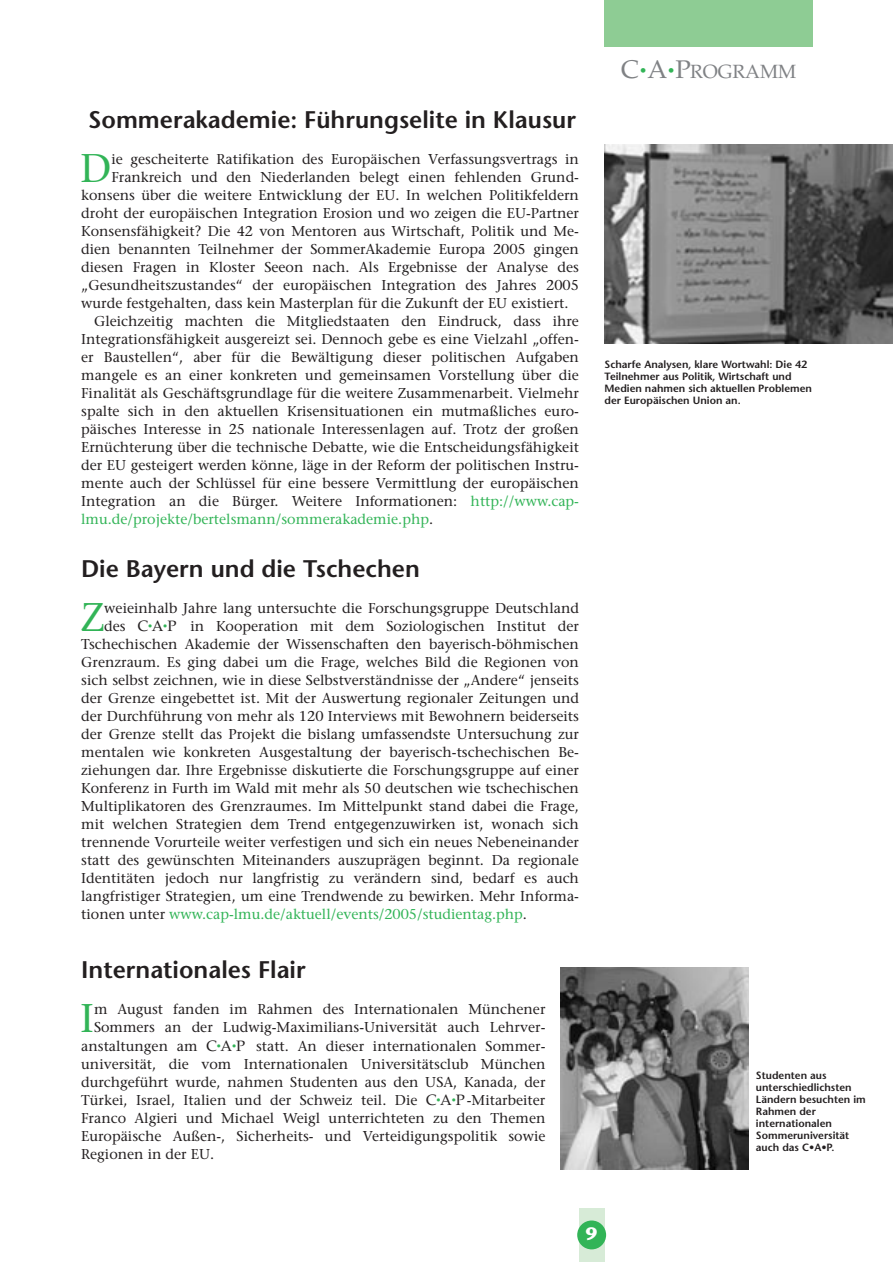
<style>
.page{position:relative;width:893px;height:1262px;background:#fff}
.page>*{position:absolute;margin:0;border:0;box-sizing:border-box;transform-origin:0 0}
.t1{font:39.9px "Stone Serif";color:#32b457}
.t2{font:600 24px "Stone Sans";color:#231f20}
.t3{font:19.2px "Palatino";color:#808285}
.t4{font:700 18px "Stone Sans";color:#fff}
.t5{font:14.25px "Stone Serif";color:#231f20}
.t6{font:14.25px "Stone Serif";color:#32b457}
.t7{font:600 10.5px/12px "Stone Sans";color:#231f20}
.s1{color:#32b457}
.s2{color:#231f20}
.s3{font-family:"Palatino";font-size:15px}
.s4{font-family:"Palatino";font-size:9px;color:#32b457}
.s5{font-size:25.5px}
</style>
<div class="page">
<div style="left:579px;top:1208px;width:25px;height:54px;background:#d7ebd7"></div>
<div style="left:577px;top:1220px;width:29px;height:29px;background:#32b457;border-radius:50%"></div>
<div style="left:604px;top:0;width:209px;height:47px;background:#8ecc94"></div>
<img style="left:604px;top:145px;width:288px;height:198px">
<img style="left:560px;top:967px;width:188px;height:202px">
<h2 class="t2" style="left:88px;top:111px;width:489px">Sommerakademie: Führungselite in Klausur</h2>
<h1 class="t1" style="left:80px;top:153px;width:33px">D</h1>
<p class="t5" style="left:111px;top:154px;width:469px">ie gescheiterte Ratifikation des Europäischen Verfassungsvertrags in</p>
<p class="t5" style="left:111px;top:172px;width:469px">Frankreich und den Niederlanden belegt einen fehlenden Grund-</p>
<p class="t5" style="left:81px;top:190px;width:499px">konsens über die weitere Entwicklung der EU. In welchen Politikfeldern</p>
<p class="t5" style="left:81px;top:208px;width:499px">droht der europäischen Integration Erosion und wo zeigen die EU-Partner</p>
<p class="t5" style="left:81px;top:226px;width:499px">Konsensfähigkeit? Die 42 von Mentoren aus Wirtschaft, Politik und Me-</p>
<p class="t5" style="left:81px;top:244px;width:499px">dien benannten Teilnehmer der SommerAkademie Europa 2005 gingen</p>
<p class="t5" style="left:81px;top:262px;width:499px">diesen Fragen in Kloster Seeon nach. Als Ergebnisse der Analyse des</p>
<p class="t5" style="left:81px;top:280px;width:499px">„Gesundheitszustandes“ der europäischen Integration des Jahres 2005</p>
<p class="t5" style="left:81px;top:298px;width:489px">wurde festgehalten, dass kein Masterplan für die Zukunft der EU existiert.</p>
<p class="t5" style="left:94px;top:316px;width:486px">Gleichzeitig machten die Mitgliedstaaten den Eindruck, dass ihre</p>
<p class="t5" style="left:81px;top:334px;width:499px">Integrationsfähigkeit ausgereizt sei. Dennoch gebe es eine Vielzahl „offen-</p>
<p class="t5" style="left:81px;top:352px;width:499px">er Baustellen“, aber für die Bewältigung dieser politischen Aufgaben</p>
<p class="t5" style="left:81px;top:370px;width:499px">mangele es an einer konkreten und gemeinsamen Vorstellung über die</p>
<p class="t5" style="left:81px;top:388px;width:499px">Finalität als Geschäftsgrundlage für die weitere Zusammenarbeit. Vielmehr</p>
<p class="t5" style="left:81px;top:406px;width:499px">spalte sich in den aktuellen Krisensituationen ein mutmaßliches euro-</p>
<p class="t5" style="left:81px;top:424px;width:499px">päisches Interesse in 25 nationale Interessenlagen auf. Trotz der großen</p>
<p class="t5" style="left:81px;top:442px;width:499px">Ernüchterung über die technische Debatte, wie die Entscheidungsfähigkeit</p>
<p class="t5" style="left:81px;top:460px;width:499px">der EU gesteigert werden könne, läge in der Reform der politischen Instru-</p>
<p class="t5" style="left:81px;top:478px;width:499px">mente auch der Schlüssel für eine bessere Vermittlung der europäischen</p>
<p class="t5" style="left:81px;top:496px;width:499px">Integration an die Bürger. Weitere Informationen: <span class="s1">http://www.cap-</span></p>
<p class="t6" style="left:81px;top:514px;width:353px">lmu.de/projekte/bertelsmann/sommerakademie.php<span class="s2">.</span></p>
<h2 class="t2" style="left:81px;top:559px;width:340px">Die Bayern und die Tschechen</h2>
<h1 class="t1" style="left:81px;top:601px;width:25px">Z</h1>
<p class="t5" style="left:104px;top:602px;width:476px">weieinhalb Jahre lang untersuchte die Forschungsgruppe Deutschland</p>
<p class="t5" style="left:104px;top:620px;width:476px">des <span class="s3">C</span><span class="s4">•</span><span class="s3">A</span><span class="s4">•</span><span class="s3">P</span> in Kooperation mit dem Soziologischen Institut der</p>
<p class="t5" style="left:81px;top:638px;width:499px">Tschechischen Akademie der Wissenschaften den bayerisch-böhmischen</p>
<p class="t5" style="left:81px;top:656px;width:499px">Grenzraum. Es ging dabei um die Frage, welches Bild die Regionen von</p>
<p class="t5" style="left:81px;top:674px;width:499px">sich selbst zeichnen, wie in diese Selbstverständnisse der „Andere“ jenseits</p>
<p class="t5" style="left:81px;top:692px;width:499px">der Grenze eingebettet ist. Mit der Auswertung regionaler Zeitungen und</p>
<p class="t5" style="left:81px;top:710px;width:499px">der Durchführung von mehr als 120 Interviews mit Bewohnern beiderseits</p>
<p class="t5" style="left:81px;top:728px;width:499px">der Grenze stellt das Projekt die bislang umfassendste Untersuchung zur</p>
<p class="t5" style="left:81px;top:746px;width:499px">mentalen wie konkreten Ausgestaltung der bayerisch-tschechischen Be-</p>
<p class="t5" style="left:81px;top:764px;width:499px">ziehungen dar. Ihre Ergebnisse diskutierte die Forschungsgruppe auf einer</p>
<p class="t5" style="left:81px;top:782px;width:499px">Konferenz in Furth im Wald mit mehr als 50 deutschen wie tschechischen</p>
<p class="t5" style="left:81px;top:800px;width:499px">Multiplikatoren des Grenzraumes. Im Mittelpunkt stand dabei die Frage,</p>
<p class="t5" style="left:81px;top:818px;width:499px">mit welchen Strategien dem Trend entgegenzuwirken ist, wonach sich</p>
<p class="t5" style="left:81px;top:836px;width:499px">trennende Vorurteile weiter verfestigen und sich ein neues Nebeneinander</p>
<p class="t5" style="left:81px;top:854px;width:499px">statt des gewünschten Miteinanders auszuprägen beginnt. Da regionale</p>
<p class="t5" style="left:81px;top:872px;width:499px">Identitäten jedoch nur langfristig zu verändern sind, bedarf es auch</p>
<p class="t5" style="left:81px;top:890px;width:499px">langfristiger Strategien, um eine Trendwende zu bewirken. Mehr Informa-</p>
<p class="t6" style="left:81px;top:908px;width:447px"><span class="s2">tionen unter</span> www.cap-lmu.de/aktuell/events/2005/studientag.php<span class="s2">.</span></p>
<h2 class="t2" style="left:81px;top:960px;width:226px">Internationales Flair</h2>
<h1 class="t1" style="left:80px;top:1003px;width:15px">I</h1>
<p class="t5" style="left:94px;top:1004px;width:453px">m August fanden im Rahmen des Internationalen Münchener</p>
<p class="t5" style="left:94px;top:1022px;width:453px">Sommers an der Ludwig-Maximilians-Universität auch Lehrver-</p>
<p class="t5" style="left:81px;top:1040px;width:465px">anstaltungen am <span class="s3">C</span><span class="s4">•</span><span class="s3">A</span><span class="s4">•</span><span class="s3">P</span> statt. An dieser internationalen Sommer-</p>
<p class="t5" style="left:81px;top:1058px;width:465px">universität, die vom Internationalen Universitätsclub München</p>
<p class="t5" style="left:81px;top:1076px;width:465px">durchgeführt wurde, nahmen Studenten aus den USA, Kanada, der</p>
<p class="t5" style="left:81px;top:1094px;width:465px">Türkei, Israel, Italien und der Schweiz teil. Die <span class="s3">C</span><span class="s4">•</span><span class="s3">A</span><span class="s4">•</span><span class="s3">P</span>-Mitarbeiter</p>
<p class="t5" style="left:81px;top:1112px;width:465px">Franco Algieri und Michael Weigl unterrichteten zu den Themen</p>
<p class="t5" style="left:81px;top:1130px;width:465px">Europäische Außen-, Sicherheits- und Verteidigungspolitik sowie</p>
<p class="t5" style="left:81px;top:1148px;width:134px">Regionen in der EU.</p>
<h3 class="t3" style="left:621px;top:64px;width:177px"><span class="s5">C</span><sup>•</sup><span class="s5">A</span><sup>•</sup><span class="s5">P</span>ROGRAMM</h3>
<p class="t7" style="left:604px;top:359px;width:209px">Scharfe Analysen, klare Wortwahl: Die 42<br>Teilnehmer aus Politik, Wirtschaft und Medien nahmen sich aktuellen Problemen der Europäischen Union an.</p>
<p class="t7" style="left:756px;top:1070px;width:111px">Studenten aus unterschiedlichsten<br>Ländern besuchten im<br>Rahmen der internationalen<br>Sommeruniversität auch das C•A•P.</p>
<p class="t4" style="left:586px;top:1226px;width:13px">9</p>
</div>
